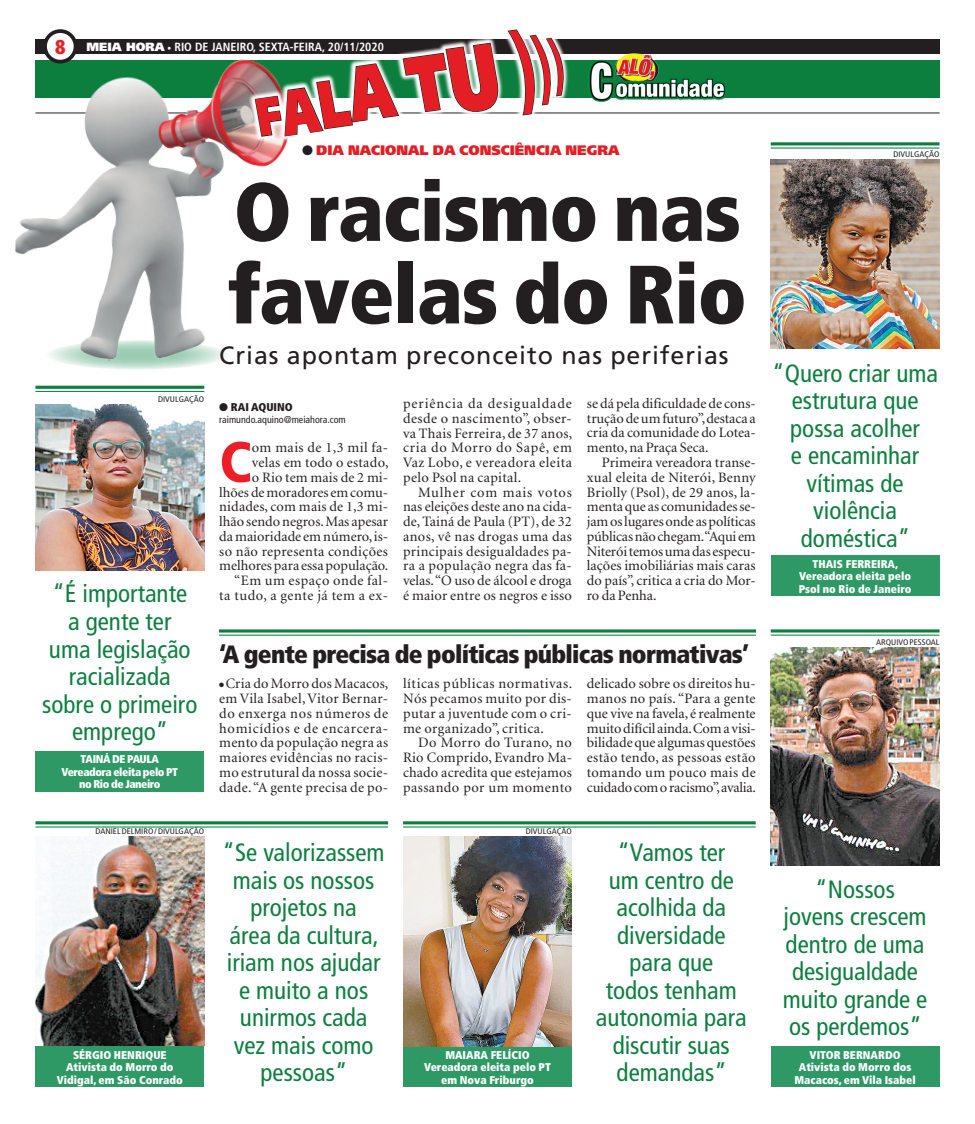
<style>
.page{position:relative;width:975px;height:1124px;background:#fff}
.page>*{position:absolute;margin:0;border:0;box-sizing:border-box;transform-origin:0 0}
.t1{font:900 condensed 82.5px/82.5px "Frutiger";letter-spacing:-.015em;color:#231f20}
.t2{font:900 condensed 56.62px "Frutiger";color:#ed1f26}
.t3{font:900 53.12px "Frutiger";color:#e31f25;scale:.69 1}
.t4{font:condensed 25px/27.5px "Frutiger";color:#0c7f3f;text-align:center}
.t5{font:900 condensed 25px "Frutiger";letter-spacing:-.03em;color:#231f20}
.t6{font:25px "Frutiger";letter-spacing:.035em;color:#231f20}
.t7{font:14.38px/14.8px "Minion";letter-spacing:.015em;color:#231f20;text-align:justify}
.t8{font:900 13.75px "Frutiger";color:#e31f25}
.t9{font:700 condensed 11.88px "Frutiger";color:#fff}
.t10{font:900 condensed 11.25px/12.5px "Frutiger";color:#fff;text-align:center}
.t11{font:900 condensed 11.25px/12.5px "Frutiger";letter-spacing:-.04em;color:#fff;text-align:center}
.t12{font:900 condensed 11.25px "Frutiger";color:#231f20}
.t13{font:condensed 10px "Frutiger";color:#231f20}
.t14{font:condensed 8.12px "Frutiger";color:#231f20;scale:1.08 1}
.s1{font-size:63.75px}
.s2{font-size:66.88px}
.s3{font-size:77.25px}
.s4{font-size:78.88px}
.s5{font-size:92.25px}
.s6{font-stretch:condensed;font-size:94.5px}
.s7{font-weight:700;font-stretch:condensed;font-size:77.5px}
.s8{font-weight:900;font-size:20px;color:#ed1f26}
.s9{font-weight:900;font-stretch:normal}
</style>
<div class="page">
<hr style="left:35px;top:113px;width:904px;height:1px;background:#231f20">
<div style="left:35px;top:60px;width:904px;height:38px;background:#0c7f3f"></div>
<div style="left:35px;top:39px;width:904px;height:15px;background:#231f20"></div>
<div style="left:45px;top:31px;width:31px;height:31px;background:#fff;border-radius:50%"></div>
<div style="left:43px;top:29px;width:34px;height:34px;border:4px solid #231f20;border-radius:50%"></div>
<svg style="left:46px;top:340px;width:183px;height:29px"></svg>
<img style="left:15px;top:54px;width:262px;height:309px">
<svg style="left:242px;top:54px;width:335px;height:105px"></svg>
<svg style="left:254px;top:29px;width:314px;height:108px"></svg>
<img style="left:588px;top:53px;width:138px;height:49px">
<img style="left:35px;top:836px;width:169px;height:209px">
<img style="left:770px;top:159px;width:169px;height:190px">
<img style="left:35px;top:404px;width:169px;height:166px">
<svg style="left:219px;top:632px;width:536px;height:1px"></svg>
<hr style="left:219px;top:629px;width:536px;height:3px;background:#0c7f3f">
<hr style="left:219px;top:634px;width:536px;height:1px;background:#0c7f3f">
<div style="left:35px;top:750px;width:169px;height:41px;background:#2e9965"></div>
<div style="left:770px;top:555px;width:169px;height:41px;background:#2e9965"></div>
<div style="left:770px;top:1045px;width:169px;height:41px;background:#2e9965"></div>
<div style="left:403px;top:1045px;width:169px;height:41px;background:#2e9965"></div>
<div style="left:35px;top:1045px;width:169px;height:41px;background:#2e9965"></div>
<img style="left:770px;top:647px;width:169px;height:218px">
<img style="left:403px;top:836px;width:169px;height:209px">
<svg style="left:35px;top:385px;width:169px;height:4px"></svg>
<hr style="left:35px;top:391px;width:169px;height:1px;background:#0c7f3f">
<hr style="left:35px;top:821px;width:353px;height:3px;background:#0c7f3f">
<hr style="left:35px;top:826px;width:353px;height:1px;background:#0c7f3f">
<hr style="left:403px;top:821px;width:352px;height:3px;background:#0c7f3f">
<hr style="left:403px;top:826px;width:352px;height:1px;background:#0c7f3f">
<hr style="left:770px;top:142px;width:169px;height:3px;background:#0c7f3f">
<hr style="left:770px;top:147px;width:169px;height:1px;background:#0c7f3f">
<hr style="left:770px;top:629px;width:169px;height:3px;background:#0c7f3f">
<hr style="left:770px;top:634px;width:169px;height:1px;background:#0c7f3f">
<svg style="left:303px;top:145px;width:9px;height:10px"></svg>
<h3 class="t3" style="left:253px;top:86px;width:452px;rotate:-8deg">F<span class="s1">A</span><span class="s2">L</span><span class="s3">A</span> <span class="s4">T</span><span class="s5">U</span> <span class="s6">)</span><span class="s7">)</span><sup>)</sup></h3>
<p class="t9" style="left:55px;top:40px;width:251px"><span class="s8">8</span> <span class="s9">MEIA HORA ·</span> RIO DE JANEIRO, SEXTA-FEIRA</p>
<p class="t9" style="left:322px;top:40px;width:63px">, 20/11/2020</p>
<p class="t14" style="left:158px;top:394px;width:44px">Divulgação</p>
<h3 class="t4" style="left:42px;top:580px;width:157px">“É importante<br>a gente ter<br>uma legislação racializada sobre o primeiro emprego”</h3>
<p class="t11" style="left:62px;top:753px;width:118px">TAINÁ DE PAULA<br>Vereadora eleita pelo PT no Rio de Janeiro</p>
<p class="t8" style="left:316px;top:142px;width:305px">DIA NACIONAL DA CONSCIÊNCIA NEGRA</p>
<h1 class="t1" style="left:228px;top:170px;width:520px">O racismo nas favelas do Rio</h1>
<h3 class="t6" style="left:219px;top:340px;width:510px">Crias apontam preconceito nas periferias</h3>
<p class="t12" style="left:231px;top:400px;width:63px">RAI AQUINO</p>
<p class="t13" style="left:219px;top:413px;width:128px">raimundo.aquino@meiahora.com</p>
<h2 class="t2" style="left:219px;top:428px;width:34px">C</h2>
<p class="t7" style="left:219px;top:441px;width:171px;text-align:right">om mais de 1,3 mil fa-<br>velas em todo o estado,<br>o Rio tem mais de 2 mi&shy;lhões de moradores em comu&shy;nidades, com mais de 1,3 mi&shy;lhão sendo negros. Mas apesar da maioridade em número, is&shy;so não representa condições melhores para essa população. “Em um espaço onde fal-<br>ta tudo, a gente já tem a ex-</p>
<p class="t7" style="left:403px;top:396px;width:171px">periência da desigualdade desde o nascimento”, obser&shy;va Thais Ferreira, de 37 anos, cria do Morro do Sapê, em Vaz Lobo, e vereadora eleita pelo Psol na capital.</p>
<p class="t7" style="left:403px;top:485px;width:170px;text-indent:15px">Mulher com mais votos nas eleições deste ano na cida&shy;de, Tainá de Paula (PT), de 32 anos, vê nas drogas uma das principais desigualdades pa&shy;ra a população negra das fa&shy;velas. “O uso de álcool e droga é maior entre os negros e isso</p>
<p class="t7" style="left:587px;top:396px;width:170px">se dá pela dificuldade de cons&shy;trução de um futuro”, destaca a cria da comunidade do Lotea&shy;mento, na Praça Seca.</p>
<p class="t7" style="left:587px;top:455px;width:170px;text-indent:15px">Primeira vereadora transe&shy;xual eleita de Niterói, Benny Briolly (Psol), de 29 anos, la&shy;menta que as comunidades se&shy;jam os lugares onde as políticas públicas não chegam. “Aqui em Niterói temos uma das especu&shy;lações imobiliárias mais caras do país”, critica a cria do Mor&shy;ro da Penha.</p>
<h3 class="t5" style="left:219px;top:639px;width:531px">‘A gente precisa de políticas públicas normativas’</h3>
<p class="t7" style="left:219px;top:677px;width:171px;text-align:center">Cria do Morro dos Macacos, em Vila Isabel, Vitor Bernar&shy;do enxerga nos números de homicídios e de encarcera&shy;mento da população negra as maiores evidências no racis&shy;mo estrutural da nossa socie&shy;dade. “A gente precisa de po-</p>
<p class="t7" style="left:403px;top:677px;width:171px">líticas públicas normativas.<br>Nós pecamos muito por dis&shy;putar a juventude com o cri&shy;me organizado”, critica.</p>
<p class="t7" style="left:403px;top:736px;width:170px;text-indent:15px">Do Morro do Turano, no Rio Comprido, Evandro Ma&shy;chado acredita que estejamos passando por um momento</p>
<p class="t7" style="left:587px;top:677px;width:171px">delicado sobre os direitos hu&shy;manos no país. “Para a gente que vive na favela, é realmente muito difícil ainda. Com a visi&shy;bilidade que algumas questões estão tendo, as pessoas estão tomando um pouco mais de cuidado com o racismo”, avalia.</p>
<p class="t14" style="left:96px;top:826px;width:102px">Daniel Delmiro / Divulgação</p>
<p class="t14" style="left:525px;top:826px;width:44px">Divulgação</p>
<p class="t10" style="left:57px;top:1048px;width:127px">SÉRGIO HENRIQUE<br>Ativista do Morro do<br>Vidigal, em São Conrado</p>
<h3 class="t4" style="left:222px;top:838px;width:163px">“Se valorizassem mais os nossos projetos na<br>área da cultura, iriam nos ajudar e muito a nos unirmos cada vez mais como pessoas”</h3>
<p class="t10" style="left:424px;top:1048px;width:128px">MAIARA FELÍCIO<br>Vereadora eleita pelo PT em Nova Friburgo</p>
<h3 class="t4" style="left:595px;top:838px;width:152px">“Vamos ter<br>um centro de acolhida da diversidade para que<br>todos tenham autonomia para discutir suas demandas”</h3>
<p class="t14" style="left:893px;top:149px;width:44px">Divulgação</p>
<h3 class="t4" style="left:772px;top:359px;width:167px">“Quero criar uma estrutura que possa acolher<br>e encaminhar vítimas de violência doméstica”</h3>
<p class="t10" style="left:798px;top:557px;width:114px">THAIS FERREIRA,<br>Vereadora eleita pelo<br>Psol no Rio de Janeiro</p>
<p class="t14" style="left:876px;top:637px;width:60px">Arquivo Pessoal</p>
<h3 class="t4" style="left:782px;top:875px;width:146px">“Nossos jovens crescem dentro de uma desigualdade muito grande e os perdemos”</h3>
<p class="t10" style="left:794px;top:1048px;width:123px">VITOR BERNARDO<br>Ativista do Morro dos<br>Macacos, em Vila Isabel</p>
</div>
